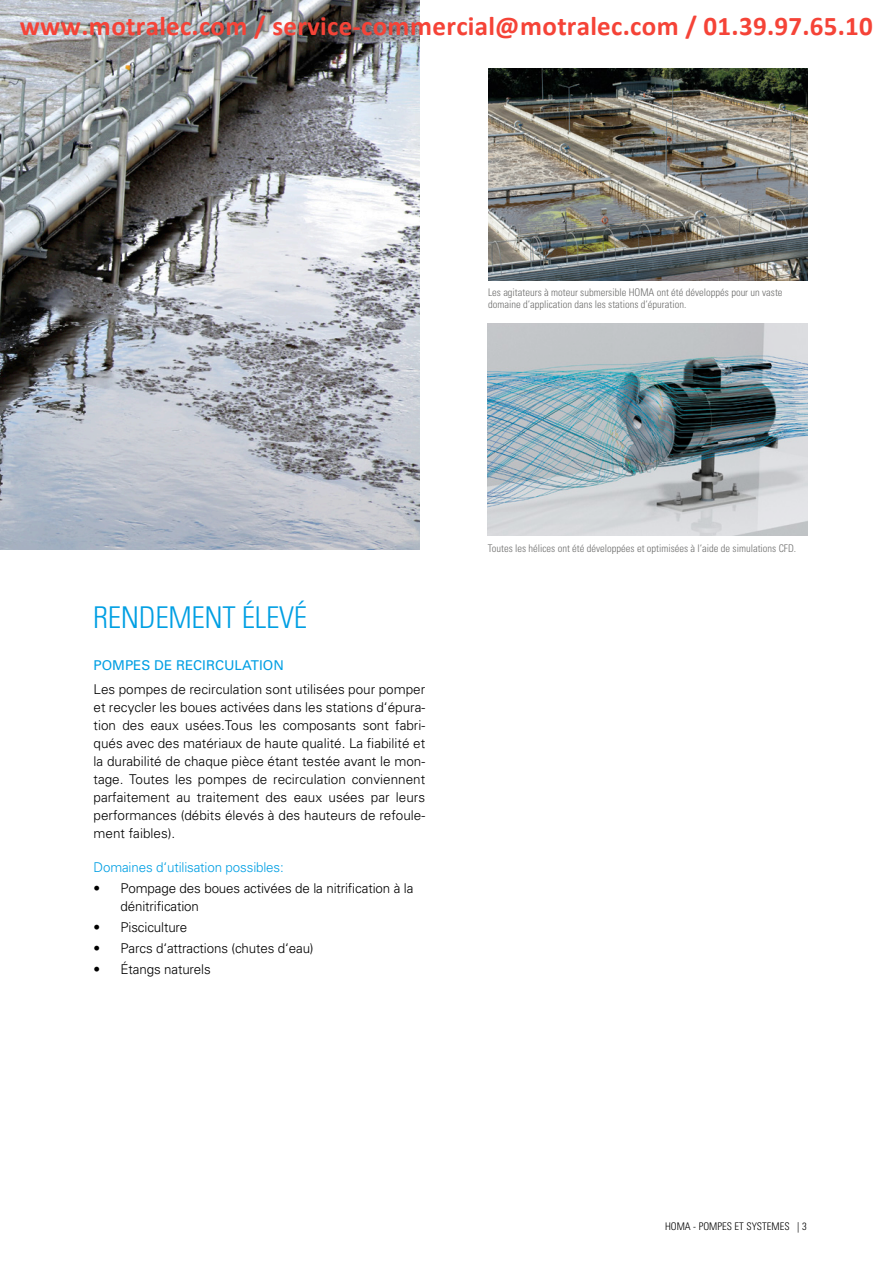
<style>
.page{position:relative;width:893px;height:1263px;background:#fff}
.page>*{position:absolute;margin:0;border:0;box-sizing:border-box;transform-origin:0 0}
.t1{font:300 condensed 30px "Univers";letter-spacing:-.01em;color:#009fe3}
.t2{font:700 27px "Calibri";color:#f54337}
.t3{font:300 13.5px/18px "Univers";letter-spacing:-.01em;color:#000;text-align:justify}
.t4{font:300 13.5px "Univers";letter-spacing:-.01em;color:#009fe3}
.t5{font:13.5px "Univers";color:#009fe3}
.t6{font:300 condensed 10.5px/12.6px "Univers";color:#6f6f6e}
.t7{font:300 condensed 10.5px "Univers";color:#000}
</style>
<div class="page">
<img style="left:0;top:0;width:419px;height:550px">
<img style="left:488px;top:68px;width:319px;height:212px">
<img style="left:487px;top:323px;width:321px;height:213px">
<h2 class="t2" style="left:20px;top:15px;width:855px">www.motralec.com / service-commercial@motralec.com / 01.39.97.65.10</h2>
<p class="t6" style="left:488px;top:286px;width:296px">Les agitateurs à moteur submersible HOMA ont été développés pour un vaste domaine d‘application dans les stations d‘épuration.</p>
<p class="t1" style="left:93px;top:599px;width:216px">RENDEMENT ÉLEVÉ</p>
<p class="t5" style="left:94px;top:657px;width:192px">POMPES DE RECIRCULATION</p>
<p class="t3" style="left:94px;top:680px;width:333px">Les pompes de recirculation sont utilisées pour pomper et recycler les boues activées dans les stations d‘épura&shy;tion des eaux usées.Tous les composants sont fabri&shy;qués avec des matériaux de haute qualité. La fiabilité et la durabilité de chaque pièce étant testée avant le mon&shy;tage. Toutes les pompes de recirculation conviennent parfaitement au traitement des eaux usées par leurs performances (débits élevés à des hauteurs de refoule&shy;ment faibles).</p>
<p class="t4" style="left:94px;top:859px;width:192px">Domaines d‘utilisation possibles:</p>
<p class="t3" style="left:121px;top:879px;width:294px;text-indent:-27px">• Pompage des boues activées de la nitrification à la dénitrification</p>
<p class="t3" style="left:94px;top:918px;width:95px">• Pisciculture</p>
<p class="t3" style="left:94px;top:939px;width:222px">• Parcs d‘attractions (chutes d‘eau)</p>
<p class="t3" style="left:94px;top:960px;width:119px">• Étangs naturels</p>
<p class="t6" style="left:488px;top:542px;width:310px">Toutes les hélices ont été développées et optimisées à l‘aide de simulations CFD.</p>
<p class="t7" style="left:665px;top:1220px;width:143px">HOMA - POMPES ET SYSTEMES | 3</p>
</div>
